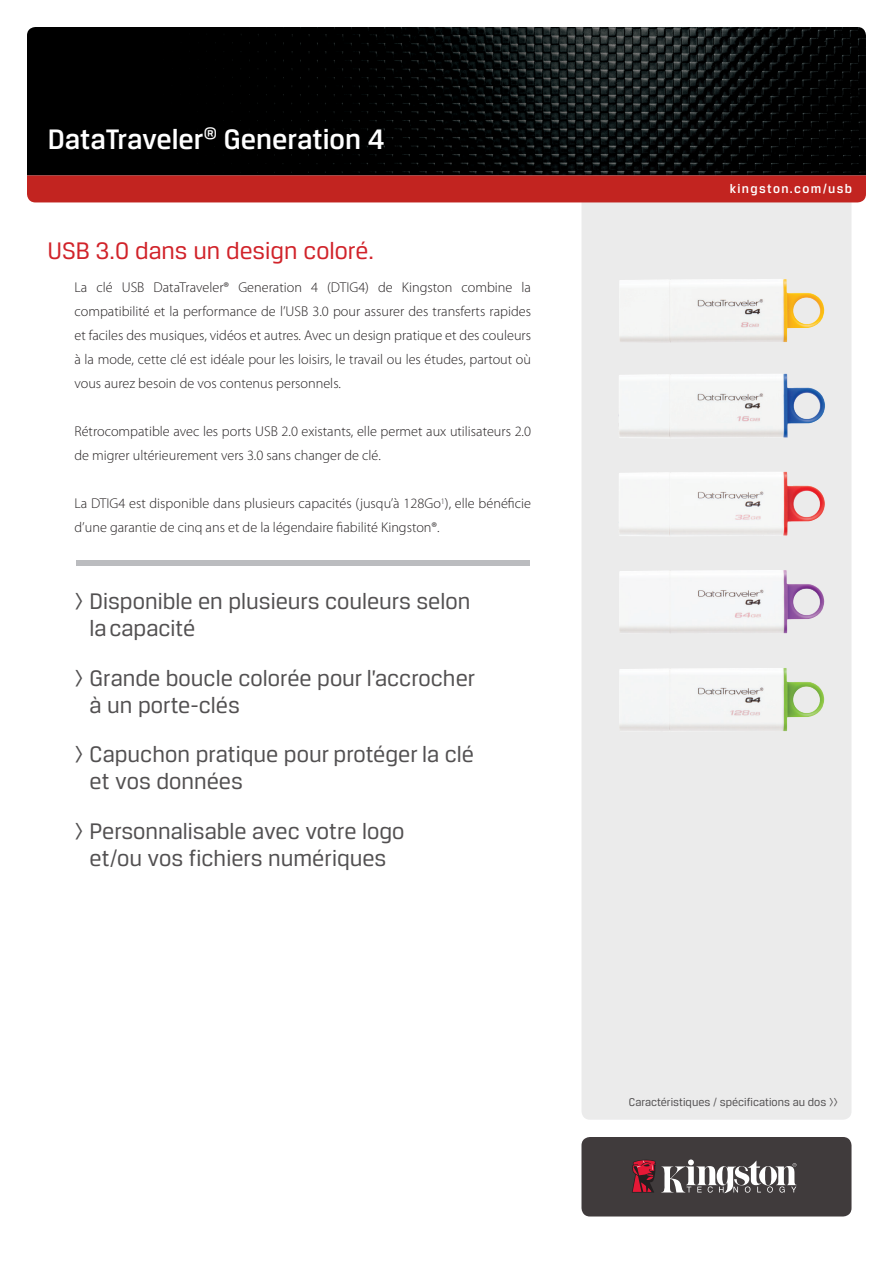
<style>
.page{position:relative;width:893px;height:1263px;background:#fff}
.page>*{position:absolute;margin:0;border:0;box-sizing:border-box;transform-origin:0 0}
.t1{font:500 30px "Breuer Text";color:#fff}
.t2{font:25.5px "Breuer Text";color:#d1232a}
.t3{font:24px/27px "Breuer Text";color:#525051}
.t4{font:300 14.25px/24px "Myriad Pro";color:#231f20}
.t5{font:500 13.5px "Breuer Text";letter-spacing:.1em;color:#fff}
.t6{font:12px "Breuer Text";color:#525051}
</style>
<div class="page">
<div style="left:581px;top:202px;width:270px;height:918px;background:#ebebeb"></div>
<img style="left:27px;top:27px;width:839px;height:148px">
<div style="left:27px;top:175px;width:839px;height:27px;background:#c22420"></div>
<div style="left:581px;top:1137px;width:270px;height:79px;background:#403b3c;border-radius:9px"></div>
<svg style="left:632px;top:1159px;width:165px;height:34px"></svg>
<div style="left:76px;top:560px;width:453px;height:6px;background:#bbbcbf"></div>
<img style="left:602px;top:457px;width:231px;height:96px">
<img style="left:619px;top:668px;width:205px;height:64px">
<img style="left:619px;top:279px;width:205px;height:64px">
<img style="left:602px;top:359px;width:231px;height:96px">
<img style="left:619px;top:570px;width:205px;height:64px">
<h1 class="t1" style="left:48px;top:122px;width:339px">DataTraveler<sup>®</sup> Generation 4</h1>
<h2 class="t2" style="left:47px;top:236px;width:328px">USB 3.0 dans un design coloré.</h2>
<p class="t4" style="left:74px;top:276px;width:458px;text-align:justify">La clé USB DataTraveler® Generation 4 (DTIG4) de Kingston combine la compatibilité et la performance de l’USB 3.0 pour assurer des transferts rapides et faciles des musiques, vidéos et autres. Avec un design pratique et des couleurs à la mode, cette clé est idéale pour les loisirs, le travail ou les études, partout où vous aurez besoin de vos contenus personnels.</p>
<p class="t4" style="left:74px;top:420px;width:458px">Rétrocompatible avec les ports USB 2.0 existants, elle permet aux utilisateurs 2.0 de migrer ultérieurement vers 3.0 sans changer de clé.</p>
<p class="t4" style="left:74px;top:492px;width:458px">La DTIG4 est disponible dans plusieurs capacités (jusqu’à 128Go<sup>1</sup>), elle bénéficie d’une garantie de cinq ans et de la légendaire fiabilité Kingston®.</p>
<h3 class="t3" style="left:90px;top:588px;width:382px;text-indent:-15px">&gt; Disponible en plusieurs couleurs selon la capacité</h3>
<h3 class="t3" style="left:90px;top:664px;width:387px;text-indent:-15px">&gt; Grande boucle colorée pour l’accrocher à un porte-clés</h3>
<h3 class="t3" style="left:90px;top:741px;width:386px;text-indent:-15px">&gt; Capuchon pratique pour protéger la clé et vos données</h3>
<h3 class="t3" style="left:75px;top:817px;width:331px;text-align:center">&gt; Personnalisable avec votre logo et/ou vos fichiers numériques</h3>
<p class="t5" style="left:730px;top:181px;width:124px">kingston.com/usb</p>
<p class="t6" style="left:629px;top:1096px;width:211px">Caractéristiques / spécifications au dos &gt;&gt;</p>
</div>
